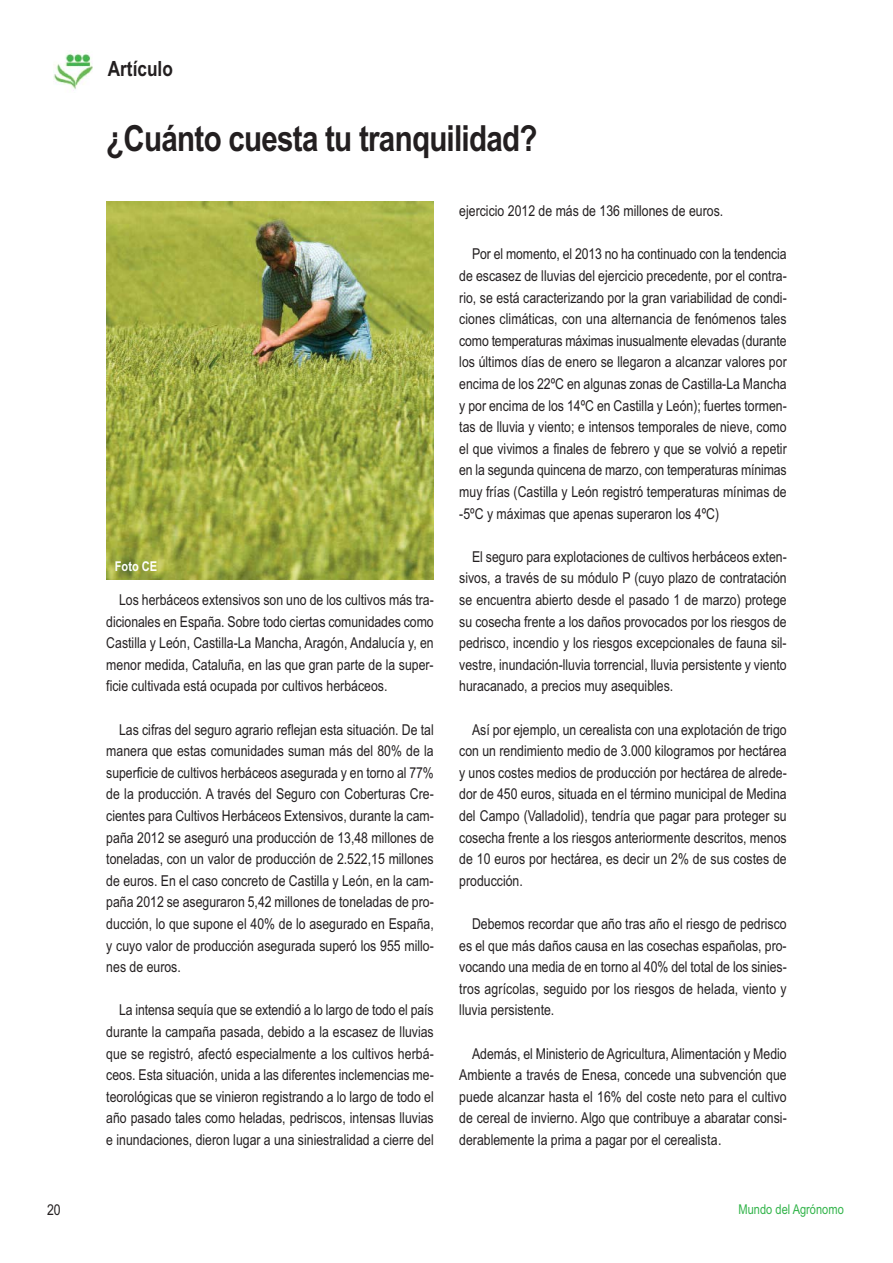
<style>
.page{position:relative;width:893px;height:1263px;background:#fff}
.page>*{position:absolute;margin:0;border:0;box-sizing:border-box;transform-origin:0 0}
.t1{font:700 36px "Arial Narrow";letter-spacing:-.02em;color:#231f20}
.t2{font:700 21px "Arial Narrow";color:#231f20}
.t3{font:15px/21.6px "Arial Narrow";color:#231f20;text-align:justify}
.t4{font:13.5px "Arial Narrow";color:#32b44a}
.t5{font:700 13.5px "Arial Narrow";color:#fff}
</style>
<div class="page">
<svg style="left:53px;top:50px;width:39px;height:40px"></svg>
<img style="left:106px;top:201px;width:328px;height:379px">
<h2 class="t2" style="left:108px;top:61px;width:67px">Artículo</h2>
<h1 class="t1" style="left:106px;top:126px;width:433px">¿Cuánto cuesta tu tranquilidad?</h1>
<p class="t5" style="left:115px;top:561px;width:44px">Foto CE</p>
<p class="t3" style="left:106px;top:590px;width:329px;text-indent:13px">Los herbáceos extensivos son uno de los cultivos más tra&shy;dicionales en España. Sobre todo ciertas comunidades como Castilla y León, Castilla-La Mancha, Aragón, Andalucía y, en menor medida, Cataluña, en las que gran parte de la super&shy;ficie cultivada está ocupada por cultivos herbáceos.</p>
<p class="t3" style="left:106px;top:720px;width:329px;text-indent:13px">Las cifras del seguro agrario reflejan esta situación. De tal manera que estas comunidades suman más del 80% de la superficie de cultivos herbáceos asegurada y en torno al 77% de la producción. A través del Seguro con Coberturas Cre&shy;cientes para Cultivos Herbáceos Extensivos, durante la cam&shy;paña 2012 se aseguró una producción de 13,48 millones de toneladas, con un valor de producción de 2.522,15 millones de euros. En el caso concreto de Castilla y León, en la cam&shy;paña 2012 se aseguraron 5,42 millones de toneladas de pro&shy;ducción, lo que supone el 40% de lo asegurado en España, y cuyo valor de producción asegurada superó los 955 millo&shy;nes de euros.</p>
<p class="t3" style="left:106px;top:1001px;width:329px;text-indent:13px">La intensa sequía que se extendió a lo largo de todo el país durante la campaña pasada, debido a la escasez de lluvias que se registró, afectó especialmente a los cultivos herbá&shy;ceos. Esta situación, unida a las diferentes inclemencias me&shy;teorológicas que se vinieron registrando a lo largo de todo el año pasado tales como heladas, pedriscos, intensas lluvias e inundaciones, dieron lugar a una siniestralidad a cierre del</p>
<p class="t3" style="left:459px;top:202px;width:265px">ejercicio 2012 de más de 136 millones de euros.</p>
<p class="t3" style="left:459px;top:245px;width:329px;text-indent:13px">Por el momento, el 2013 no ha continuado con la tendencia de escasez de lluvias del ejercicio precedente, por el contra&shy;rio, se está caracterizando por la gran variabilidad de condi&shy;ciones climáticas, con una alternancia de fenómenos tales como temperaturas máximas inusualmente elevadas (durante los últimos días de enero se llegaron a alcanzar valores por encima de los 22ºC en algunas zonas de Castilla-La Mancha y por encima de los 14ºC en Castilla y León); fuertes tormen&shy;tas de lluvia y viento; e intensos temporales de nieve, como el que vivimos a finales de febrero y que se volvió a repetir en la segunda quincena de marzo, con temperaturas mínimas muy frías (Castilla y León registró temperaturas mínimas de -5ºC y máximas que apenas superaron los 4ºC)</p>
<p class="t3" style="left:459px;top:547px;width:329px;text-indent:13px">El seguro para explotaciones de cultivos herbáceos exten&shy;sivos, a través de su módulo P (cuyo plazo de contratación se encuentra abierto desde el pasado 1 de marzo) protege su cosecha frente a los daños provocados por los riesgos de pedrisco, incendio y los riesgos excepcionales de fauna sil&shy;vestre, inundación-lluvia torrencial, lluvia persistente y viento huracanado, a precios muy asequibles.</p>
<p class="t3" style="left:459px;top:720px;width:329px;text-indent:13px">Así por ejemplo, un cerealista con una explotación de trigo con un rendimiento medio de 3.000 kilogramos por hectárea y unos costes medios de producción por hectárea de alrede&shy;dor de 450 euros, situada en el término municipal de Medina del Campo (Valladolid), tendría que pagar para proteger su cosecha frente a los riesgos anteriormente descritos, menos de 10 euros por hectárea, es decir un 2% de sus costes de producción.</p>
<p class="t3" style="left:459px;top:914px;width:329px;text-indent:13px">Debemos recordar que año tras año el riesgo de pedrisco es el que más daños causa en las cosechas españolas, pro&shy;vocando una media de en torno al 40% del total de los sinies&shy;tros agrícolas, seguido por los riesgos de helada, viento y lluvia persistente.</p>
<p class="t3" style="left:459px;top:1044px;width:329px;text-indent:13px">Además, el Ministerio de Agricultura, Alimentación y Medio Ambiente a través de Enesa, concede una subvención que puede alcanzar hasta el 16% del coste neto para el cultivo de cereal de invierno. Algo que contribuye a abaratar consi&shy;derablemente la prima a pagar por el cerealista.</p>
<p class="t3" style="left:47px;top:1201px;width:15px">20</p>
<p class="t4" style="left:738px;top:1204px;width:107px">Mundo del Agrónomo</p>
</div>
